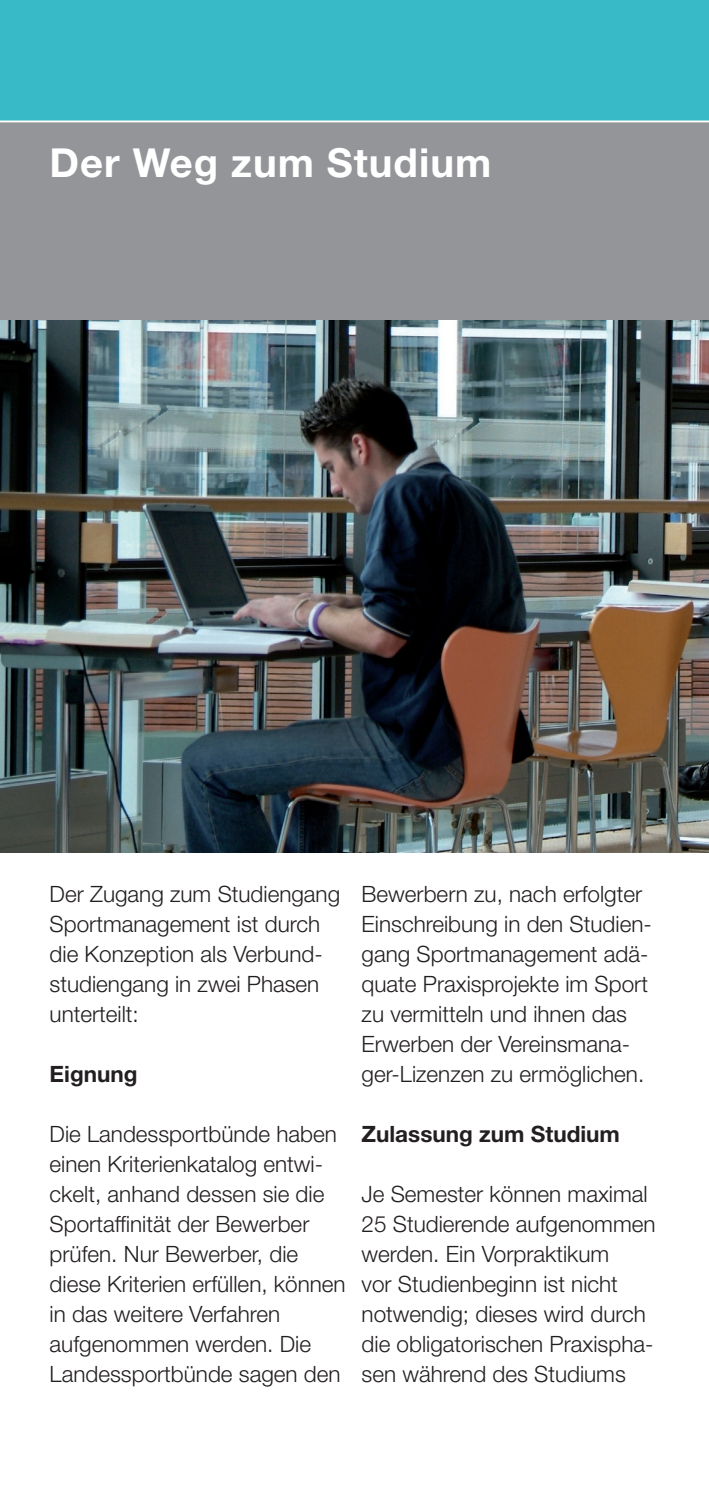
<style>
.page{position:relative;width:709px;height:1503px;background:#fff}
.page>*{position:absolute;margin:0;border:0;box-sizing:border-box;transform-origin:0 0}
.t1{font:700 40px "Helvetica Neue LT Std";letter-spacing:.025em;color:#fff}
.t2{font:300 22.5px/30px "Helvetica Neue LT Std";color:#231f20}
.t3{font:700 22.5px "Helvetica Neue LT Std";color:#231f20}
</style>
<div class="page">
<div style="left:0;top:122px;width:709px;height:199px;background:#939598"></div>
<img style="left:0;top:321px;width:709px;height:531px">
<div style="left:0;top:0;width:709px;height:120px;background:#38bac7"></div>
<h1 class="t1" style="left:50px;top:138px;width:443px">Der Weg zum Studium</h1>
<p class="t2" style="left:50px;top:878px;width:292px">Der Zugang zum Studiengang<br>Sportmanagement ist durch die Konzeption als Verbund&shy;studiengang in zwei Phasen unterteilt:</p>
<p class="t3" style="left:50px;top:1060px;width:89px">Eignung</p>
<p class="t2" style="left:50px;top:1118px;width:297px">Die Landessportbünde haben einen Kriterienkatalog entwi&shy;ckelt, anhand dessen sie die<br>Sportaffinität der Bewerber prüfen. Nur Bewerber, die diese Kriterien erfüllen, können in das weitere Verfahren aufgenommen werden. Die<br>Landessportbünde sagen den</p>
<p class="t2" style="left:361px;top:878px;width:292px">Bewerbern zu, nach erfolgter<br>Einschreibung in den Studien&shy;gang Sportmanagement adä&shy;quate Praxisprojekte im Sport zu vermitteln und ihnen das<br>Erwerben der Vereinsmana&shy;ger-Lizenzen zu ermöglichen.</p>
<p class="t3" style="left:361px;top:1120px;width:260px">Zulassung zum Studium</p>
<p class="t2" style="left:361px;top:1178px;width:295px">Je Semester können maximal<br>25 Studierende aufgenommen werden. Ein Vorpraktikum<br>vor Studienbeginn ist nicht notwendig; dieses wird durch die obligatorischen Praxispha&shy;sen während des Studiums</p>
</div>
